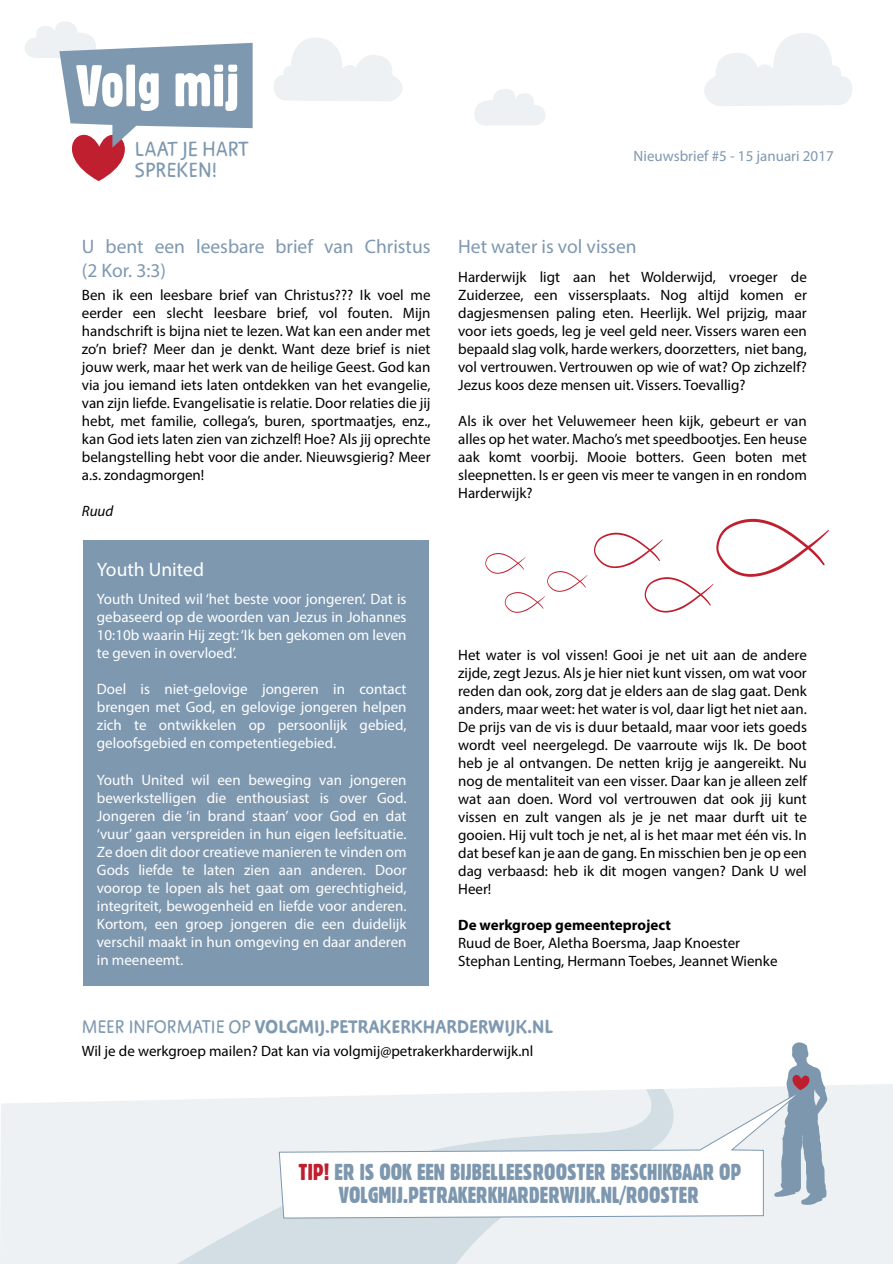
<style>
.page{position:relative;width:893px;height:1264px;background:#fff}
.page>*{position:absolute;margin:0;border:0;box-sizing:border-box;transform-origin:0 0}
.t1{font:57px "Gothic 821 Condensed BT";color:#fff}
.t2{font:23.55px/21.1px "Duper Pro";color:#7e98b0}
.t3{font:22.5px/23.1px "Gothic 821 Condensed BT";color:#7d97af;text-align:center}
.t4{font:700 21px "Duper Pro";color:#7f99b0}
.t5{font:19.5px/23.4px "Myriad Pro";color:#7e98b0}
.t6{font:19.5px "Myriad Pro";color:#fff}
.t7{font:15px/18px "Myriad Pro";color:#000001;text-align:justify}
.t8{font:15px/18px "Myriad Pro";color:#fff;text-align:justify}
.t9{font:15px "Myriad Pro";color:#7e98b0}
.t10{font:700 15px "Myriad Pro";color:#000001}
.t11{font:italic 15px "Myriad Pro";color:#000001}
.s1{font-weight:400}
.s2{color:#bf1f2e}
</style>
<div class="page">
<svg style="left:704px;top:33px;width:148px;height:73px"></svg>
<svg style="left:274px;top:38px;width:128px;height:63px"></svg>
<svg style="left:474px;top:89px;width:71px;height:37px"></svg>
<svg style="left:0;top:1084px;width:892px;height:179px;background:#eef2f3"></svg>
<svg style="left:177px;top:1088px;width:533px;height:175px;background:#e4eaee"></svg>
<div style="left:83px;top:540px;width:345px;height:445px;background:#7e98b0"></div>
<svg style="left:25px;top:21px;width:227px;height:160px"></svg>
<svg style="left:786px;top:1042px;width:41px;height:162px"></svg>
<svg style="left:278px;top:1084px;width:531px;height:134px"></svg>
<svg style="left:594px;top:518px;width:234px;height:94px"></svg>
<svg style="left:485px;top:553px;width:102px;height:59px"></svg>
<h1 class="t1" style="left:76px;top:51px;width:164px">Volg mij</h1>
<h2 class="t2" style="left:135px;top:139px;width:115px">LAAT JE HART<br>SPREKEN!</h2>
<p class="t9" style="left:633px;top:147px;width:202px">Nieuwsbrief #5 - 15 januari 2017</p>
<h3 class="t5" style="left:82px;top:234px;width:350px">U bent een leesbare brief van Christus (2 Kor. 3:3)</h3>
<p class="t7" style="left:82px;top:285px;width:350px">Ben ik een leesbare brief van Christus??? Ik voel me eerder een slecht leesbare brief, vol fouten. Mijn handschrift is bijna niet te lezen. Wat kan een ander met zo’n brief? Meer dan je denkt. Want deze brief is niet jouw werk, maar het werk van de heilige Geest. God kan via jou iemand iets laten ontdekken van het evangelie, van zijn liefde. Evangelisatie is relatie. Door relaties die jij hebt, met familie, collega’s, buren, sportmaatjes, enz., kan God iets laten zien van zichzelf! Hoe? Als jij oprechte belangstelling hebt voor die ander. Nieuwsgierig? Meer a.s. zondagmorgen!</p>
<p class="t11" style="left:82px;top:501px;width:33px">Ruud</p>
<h3 class="t6" style="left:97px;top:557px;width:109px">Youth United</h3>
<p class="t8" style="left:97px;top:590px;width:311px">Youth United wil ‘het beste voor jongeren’. Dat is gebaseerd op de woorden van Jezus in Johannes 10:10b waarin Hij zegt: ‘Ik ben gekomen om leven te geven in overvloed’.</p>
<p class="t8" style="left:97px;top:680px;width:311px">Doel is niet-gelovige jongeren in contact brengen met God, en gelovige jongeren helpen zich te ontwikkelen op persoonlijk gebied, geloofsgebied en competentiegebied.</p>
<p class="t8" style="left:97px;top:770px;width:311px">Youth United wil een beweging van jongeren bewerkstelligen die enthousiast is over God.<br>Jongeren die ‘in brand staan’ voor God en dat ‘vuur’ gaan verspreiden in hun eigen leefsituatie.<br>Ze doen dit door creatieve manieren te vinden om Gods liefde te laten zien aan anderen. Door voorop te lopen als het gaat om gerechtigheid, integriteit, bewogenheid en liefde voor anderen.<br>Kortom, een groep jongeren die een duidelijk verschil maakt in hun omgeving en daar anderen in meeneemt.</p>
<h3 class="t5" style="left:458px;top:234px;width:180px">Het water is vol vissen</h3>
<p class="t7" style="left:458px;top:267px;width:350px">Harderwijk ligt aan het Wolderwijd, vroeger de Zuiderzee, een vissersplaats. Nog altijd komen er dagjesmensen paling eten. Heerlijk. Wel prijzig, maar voor iets goeds, leg je veel geld neer. Vissers waren een bepaald slag volk, harde werkers, doorzetters, niet bang, vol vertrouwen. Vertrouwen op wie of wat? Op zichzelf?<br>Jezus koos deze mensen uit. Vissers. Toevallig?</p>
<p class="t7" style="left:458px;top:411px;width:350px">Als ik over het Veluwemeer heen kijk, gebeurt er van alles op het water. Macho’s met speedbootjes. Een heuse aak komt voorbij. Mooie botters. Geen boten met sleepnetten. Is er geen vis meer te vangen in en rondom Harderwijk?</p>
<p class="t7" style="left:458px;top:645px;width:350px">Het water is vol vissen! Gooi je net uit aan de andere zijde, zegt Jezus. Als je hier niet kunt vissen, om wat voor reden dan ook, zorg dat je elders aan de slag gaat. Denk anders, maar weet: het water is vol, daar ligt het niet aan.<br>De prijs van de vis is duur betaald, maar voor iets goeds wordt veel neergelegd. De vaarroute wijs Ik. De boot heb je al ontvangen. De netten krijg je aangereikt. Nu nog de mentaliteit van een visser. Daar kan je alleen zelf wat aan doen. Word vol vertrouwen dat ook jij kunt vissen en zult vangen als je je net maar durft uit te gooien. Hij vult toch je net, al is het maar met één vis. In dat besef kan je aan de gang. En misschien ben je op een dag verbaasd: heb ik dit mogen vangen? Dank U wel Heer!</p>
<p class="t10" style="left:458px;top:915px;width:214px">De werkgroep gemeenteproject</p>
<p class="t7" style="left:458px;top:933px;width:321px">Ruud de Boer, Aletha Boersma, Jaap Knoester<br>Stephan Lenting, Hermann Toebes, Jeannet Wienke</p>
<h3 class="t4" style="left:82px;top:1014px;width:472px"><span class="s1">MEER INFORMATIE OP</span> VOLGMIJ.PETRAKERKHARDERWIJK.NL</h3>
<p class="t7" style="left:82px;top:1041px;width:453px">Wil je de werkgroep mailen? Dat kan via volgmij@petrakerkharderwijk.nl</p>
<h3 class="t3" style="left:299px;top:1159px;width:444px"><span class="s2">TIP!</span> ER IS OOK EEN BIJBELLEESROOSTER BESCHIKBAAR OP<br>VOLGMIJ.PETRAKERKHARDERWIJK.NL/ROOSTER</h3>
</div>
